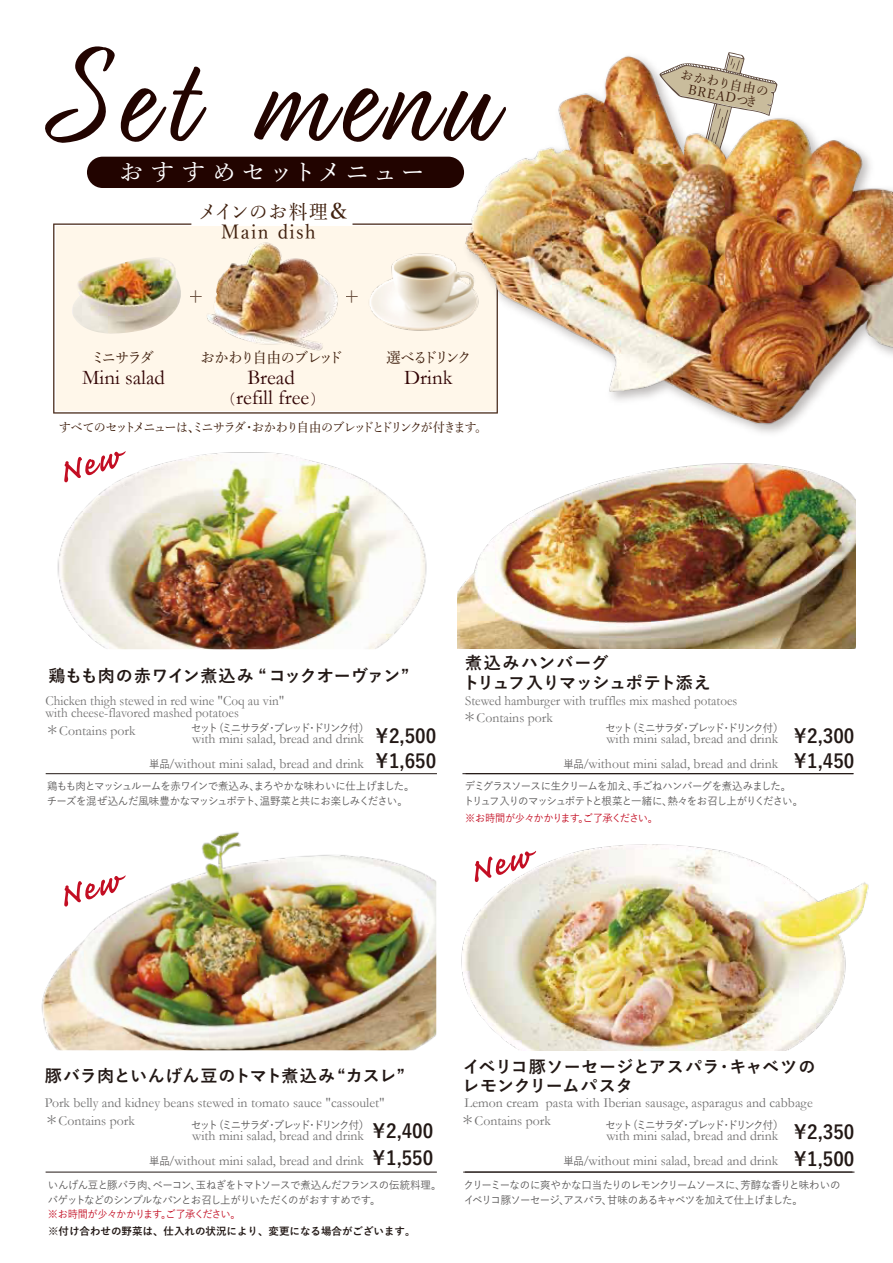
<style>
.page{position:relative;width:893px;height:1263px;background:#fff}
.page>*{position:absolute;margin:0;border:0;box-sizing:border-box;transform-origin:0 0}
.t1{font:134.55px "Relation Two";letter-spacing:.075em;color:#220400;scale:.86 1}
.t2{font:500 24px "Yu Min";letter-spacing:.165em;color:#fff}
.t3{font:600 21.75px "Yu Min";color:#41210f}
.t4{font:20.85px/19.8px "Garamond";color:#310304;text-align:center}
.t5{font:500 19.5px "Yu Min";letter-spacing:.08em;color:#41210f;scale:.96 1}
.t6{font:500 19.5px "Yu Min";letter-spacing:.015em;color:#41210f;scale:.96 1}
.t7{font:700 19.2px/26.7px "Yu Go";color:#221815;scale:.96 1}
.t8{font:700 16.95px/19.2px "Yu Go";color:#221815}
.t9{font:500 14.85px "Yu Min";letter-spacing:-.07em;color:#41210f;scale:.96 1}
.t10{font:500 14.85px "Yu Min";letter-spacing:-.2em;color:#41210f;scale:.96 1}
.t11{font:500 14.85px "Yu Min";letter-spacing:-.13em;color:#41210f;scale:.96 1}
.t12{font:13.8px/25px "Garamond";color:#727171;text-align:right}
.t13{font:13.8px/12.8px "Garamond";color:#727171;scale:.95 1}
.t14{font:500 13.05px/13.2px "Yu Min";color:#41210f;text-align:center;scale:.96 1}
.t15{font:500 12.75px "Yu Min";letter-spacing:-.135em;color:#41210f;scale:.96 1}
.t16{font:500 10.95px/15px "Yu Go";letter-spacing:-.08em;color:#595757;scale:.96 1}
.t17{font:500 10.95px "Yu Go";letter-spacing:-.155em;color:#595757;scale:.96 1}
.t18{font:500 10.95px/15px "Yu Go";letter-spacing:-.055em;color:#595757;scale:.96 1}
.t19{font:500 10.95px/15px "Yu Go";letter-spacing:-.06em;color:#595757;scale:.96 1}
.t20{font:500 10.65px "Yu Go";letter-spacing:-.075em;color:#c30e23;scale:.96 1}
.t21{font:700 10.5px "Yu Go";color:#221815}
.s1{font-weight:600;font-size:21.75px}
.s2{font-size:14.85px}
.s3{font-family:"Yu Go";font-weight:500;font-size:10.95px;color:#595757}
.s4{font-family:"Koz Go Pr 6 N"}
</style>
<div class="page">
<div style="left:87px;top:157px;width:377px;height:31px;background:#220400;border-radius:16px"></div>
<hr style="left:463px;top:1172px;width:391px;height:1px;background:#221815">
<hr style="left:46px;top:773px;width:391px;height:1px;background:#221815">
<hr style="left:46px;top:1172px;width:391px;height:1px;background:#221815">
<hr style="left:462px;top:773px;width:392px;height:1px;background:#221815">
<img style="left:457px;top:463px;width:398px;height:186px">
<img style="left:57px;top:452px;width:370px;height:197px">
<img style="left:461px;top:844px;width:408px;height:206px">
<img style="left:41px;top:832px;width:395px;height:218px">
<div style="left:53px;top:223px;width:395px;height:191px;background:#fff7ea"></div>
<img style="left:357px;top:244px;width:91px;height:90px">
<img style="left:204px;top:234px;width:139px;height:121px">
<img style="left:71px;top:257px;width:116px;height:85px">
<img style="left:448px;top:52px;width:445px;height:381px">
<svg style="left:59px;top:452px;width:70px;height:31px"></svg>
<svg style="left:59px;top:873px;width:70px;height:34px"></svg>
<svg style="left:470px;top:849px;width:70px;height:33px"></svg>
<h1 class="t1" style="left:56px;top:13px;width:503px">Set menu</h1>
<h2 class="t2" style="left:119px;top:150px;width:307px">おすすめセットメニュー</h2>
<h3 class="t6" style="left:198px;top:194px;width:159px">メインのお料理<span class="s1">＆</span></h3>
<h3 class="t5" style="left:221px;top:214px;width:100px">Main dish</h3>
<p class="t11" style="left:91px;top:344px;width:67px">ミニサラダ</p>
<h3 class="t4" style="left:82px;top:368px;width:84px">Mini salad</h3>
<h3 class="t3" style="left:189px;top:282px;width:17px">+</h3>
<h3 class="t3" style="left:345px;top:282px;width:17px">+</h3>
<p class="t9" style="left:200px;top:344px;width:150px">おかわり自由のブレッド</p>
<h3 class="t4" style="left:230px;top:368px;width:88px">Bread <span class="s2">(</span>refill free <span class="s2">)</span></h3>
<p class="t10" style="left:386px;top:344px;width:90px">選べるドリンク</p>
<h3 class="t4" style="left:404px;top:368px;width:50px">Drink</h3>
<p class="t15" style="left:59px;top:415px;width:448px">すべてのセットメニューは、ミニサラダ・おかわり自由のブレッドとドリンクが付きます。</p>
<p class="t14" style="left:682px;top:67px;width:95px;rotate:11deg">おかわり自由の<br>BREADつき</p>
<p class="t8" style="left:48px;top:666px;width:362px">鶏もも肉の赤ワイン煮込み “コックオーヴァン”</p>
<p class="t8" style="left:463px;top:654px;width:250px">煮込みハンバーグ<br>トリュフ入りマッシュポテト添え</p>
<p class="t13" style="left:46px;top:694px;width:253px">Chicken thigh stewed in red wine "Coq au vin" with cheese-flavored mashed potatoes</p>
<p class="t17" style="left:191px;top:718px;width:187px">セット (ミニサラダ・ブレッド・ドリンク付）</p>
<p class="t12" style="left:149px;top:726px;width:216px">with mini salad, bread and drink<br><span class="s3">単品/</span>without mini salad, bread and drink</p>
<p class="t12" style="left:46px;top:718px;width:92px"><span class="s4">＊</span>Contains pork</p>
<h3 class="t7" style="left:373px;top:723px;width:68px">￥2,500</h3>
<h3 class="t7" style="left:373px;top:748px;width:68px">￥1,650</h3>
<p class="t13" style="left:465px;top:694px;width:288px">Stewed hamburger with truffles mix mashed potatoes</p>
<p class="t12" style="left:463px;top:706px;width:92px"><span class="s4">＊</span>Contains pork</p>
<p class="t17" style="left:605px;top:718px;width:187px">セット (ミニサラダ・ブレッド・ドリンク付）</p>
<p class="t12" style="left:563px;top:726px;width:216px">with mini salad, bread and drink<br><span class="s3">単品/</span>without mini salad, bread and drink</p>
<h3 class="t7" style="left:791px;top:723px;width:68px">￥2,300</h3>
<h3 class="t7" style="left:791px;top:748px;width:68px">￥1,450</h3>
<p class="t18" style="left:47px;top:777px;width:385px">鶏もも肉とマッシュルームを赤ワインで煮込み、まろやかな味わいに仕上げました。チーズを混ぜ込んだ風味豊かなマッシュポテト、温野菜と共にお楽しみください。</p>
<p class="t16" style="left:464px;top:777px;width:355px">デミグラスソースに生クリームを加え、手ごねハンバーグを煮込みました。トリュフ入りのマッシュポテトと根菜と一緒に、熱々をお召し上がりください。</p>
<p class="t20" style="left:465px;top:808px;width:202px">※お時間が少々かかります。ご了承ください。</p>
<p class="t8" style="left:45px;top:1067px;width:362px">豚バラ肉といんげん豆のトマト煮込み“カスレ”</p>
<p class="t12" style="left:45px;top:1094px;width:342px;line-height:17.9px;text-align:left">Pork belly and kidney beans stewed in tomato sauce "cassoulet"<span class="s4">＊</span>Contains pork</p>
<p class="t17" style="left:191px;top:1115px;width:187px">セット (ミニサラダ・ブレッド・ドリンク付）</p>
<p class="t12" style="left:149px;top:1123px;width:216px">with mini salad, bread and drink<br><span class="s3">単品/</span>without mini salad, bread and drink</p>
<h3 class="t7" style="left:370px;top:1118px;width:68px">￥2,400￥1,550</h3>
<p class="t19" style="left:48px;top:1176px;width:412px">いんげん豆と豚バラ肉、ベーコン、玉ねぎをトマトソースで煮込んだフランスの伝統料理。バゲットなどのシンプルなパンとお召し上がりいただくのがおすすめです。</p>
<p class="t20" style="left:48px;top:1204px;width:202px">※お時間が少々かかります。ご了承ください。</p>
<p class="t21" style="left:48px;top:1225px;width:369px">※付け合わせの野菜は、仕入れの状況により、変更になる場合がございます。</p>
<p class="t8" style="left:463px;top:1057px;width:354px">イベリコ豚ソーセージとアスパラ・キャベツのレモンクリームパスタ</p>
<p class="t12" style="left:461px;top:1094px;width:354px;line-height:17.9px;text-align:left">Lemon cream pasta with Iberian sausage, asparagus and cabbage<span class="s4">＊</span>Contains pork</p>
<p class="t17" style="left:605px;top:1115px;width:187px">セット (ミニサラダ・ブレッド・ドリンク付）</p>
<p class="t12" style="left:563px;top:1123px;width:216px">with mini salad, bread and drink<br><span class="s3">単品/</span>without mini salad, bread and drink</p>
<h3 class="t7" style="left:791px;top:1119px;width:68px">￥2,350￥1,500</h3>
<p class="t16" style="left:464px;top:1176px;width:394px">クリーミーなのに爽やかな口当たりのレモンクリームソースに、芳醇な香りと味わいのイベリコ豚ソーセージ、アスパラ、甘味のあるキャベツを加えて仕上げました。</p>
</div>
